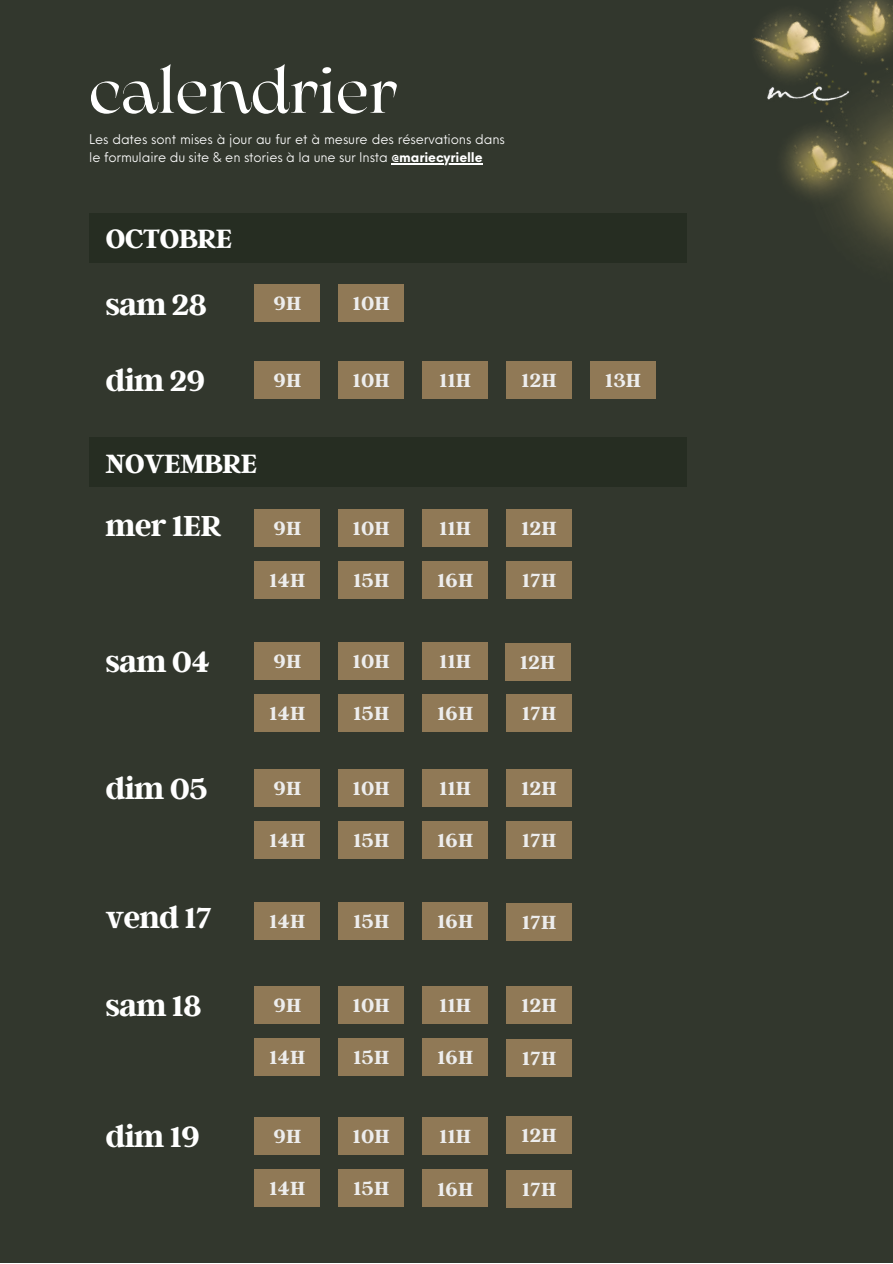
<style>
.page{position:relative;width:893px;height:1264px;background:#fff}
.page>*{position:absolute;margin:0;border:0;box-sizing:border-box;transform-origin:0 0}
.t1{font:67.5px "Arsenica";color:#fff}
.t2{font:700 32.25px "Argent CF";letter-spacing:-.03em;color:#fff}
.t3{font:700 29.55px "Argent CF";letter-spacing:-.03em;color:#fff}
.t4{font:700 21.15px "Argent CF";letter-spacing:.01em;color:#ededed}
.t5{font:13.05px/18.6px "Neue Einstellung";letter-spacing:-.01em;color:#fff}
.s1{font-weight:700}
</style>
<div class="page">
<div style="left:0;top:0;width:892px;height:1262px;background:#32372d"></div>
<div style="left:89px;top:213px;width:597px;height:50px;background:#262d22"></div>
<div style="left:590px;top:361px;width:66px;height:38px;background:#907956"></div>
<img style="left:686px;top:0;width:206px;height:263px">
<div style="left:89px;top:437px;width:597px;height:50px;background:#262d22"></div>
<div style="left:254px;top:509px;width:66px;height:37px;background:#907956"></div>
<div style="left:338px;top:509px;width:66px;height:37px;background:#907956"></div>
<div style="left:422px;top:509px;width:66px;height:37px;background:#907956"></div>
<div style="left:254px;top:560px;width:66px;height:38px;background:#907956"></div>
<div style="left:338px;top:560px;width:66px;height:38px;background:#907956"></div>
<div style="left:422px;top:560px;width:66px;height:38px;background:#907956"></div>
<div style="left:506px;top:560px;width:66px;height:38px;background:#907956"></div>
<div style="left:254px;top:642px;width:66px;height:38px;background:#907956"></div>
<div style="left:338px;top:642px;width:66px;height:38px;background:#907956"></div>
<div style="left:422px;top:642px;width:66px;height:38px;background:#907956"></div>
<div style="left:254px;top:694px;width:66px;height:37px;background:#907956"></div>
<div style="left:338px;top:694px;width:66px;height:37px;background:#907956"></div>
<div style="left:422px;top:694px;width:66px;height:37px;background:#907956"></div>
<div style="left:506px;top:694px;width:66px;height:37px;background:#907956"></div>
<div style="left:254px;top:769px;width:66px;height:37px;background:#907956"></div>
<div style="left:338px;top:769px;width:66px;height:37px;background:#907956"></div>
<div style="left:422px;top:769px;width:66px;height:37px;background:#907956"></div>
<div style="left:254px;top:821px;width:66px;height:37px;background:#907956"></div>
<div style="left:338px;top:821px;width:66px;height:37px;background:#907956"></div>
<div style="left:422px;top:821px;width:66px;height:38px;background:#907956"></div>
<div style="left:506px;top:821px;width:66px;height:38px;background:#907956"></div>
<div style="left:254px;top:284px;width:66px;height:37px;background:#907956"></div>
<div style="left:338px;top:284px;width:66px;height:37px;background:#907956"></div>
<div style="left:254px;top:361px;width:66px;height:38px;background:#907956"></div>
<div style="left:338px;top:361px;width:66px;height:38px;background:#907956"></div>
<div style="left:422px;top:361px;width:66px;height:38px;background:#907956"></div>
<div style="left:506px;top:361px;width:66px;height:38px;background:#907956"></div>
<div style="left:254px;top:901px;width:66px;height:38px;background:#907956"></div>
<div style="left:338px;top:901px;width:66px;height:38px;background:#907956"></div>
<div style="left:422px;top:902px;width:66px;height:37px;background:#907956"></div>
<div style="left:506px;top:903px;width:66px;height:37px;background:#907956"></div>
<div style="left:254px;top:986px;width:66px;height:37px;background:#907956"></div>
<div style="left:338px;top:986px;width:66px;height:37px;background:#907956"></div>
<div style="left:422px;top:986px;width:66px;height:37px;background:#907956"></div>
<div style="left:254px;top:1038px;width:66px;height:37px;background:#907956"></div>
<div style="left:338px;top:1038px;width:66px;height:37px;background:#907956"></div>
<div style="left:422px;top:1038px;width:66px;height:38px;background:#907956"></div>
<div style="left:506px;top:1039px;width:66px;height:37px;background:#907956"></div>
<div style="left:254px;top:1117px;width:66px;height:37px;background:#907956"></div>
<div style="left:338px;top:1117px;width:66px;height:37px;background:#907956"></div>
<div style="left:422px;top:1117px;width:66px;height:37px;background:#907956"></div>
<div style="left:254px;top:1169px;width:66px;height:37px;background:#907956"></div>
<div style="left:338px;top:1169px;width:66px;height:37px;background:#907956"></div>
<div style="left:422px;top:1169px;width:66px;height:38px;background:#907956"></div>
<div style="left:506px;top:1170px;width:66px;height:37px;background:#907956"></div>
<div style="left:506px;top:509px;width:66px;height:37px;background:#907956"></div>
<div style="left:505px;top:643px;width:65px;height:37px;background:#907956"></div>
<div style="left:506px;top:769px;width:66px;height:37px;background:#907956"></div>
<div style="left:506px;top:986px;width:66px;height:37px;background:#907956"></div>
<div style="left:506px;top:1116px;width:66px;height:38px;background:#907956"></div>
<img style="left:740px;top:78px;width:112px;height:35px">
<hr style="left:391px;top:163px;width:91px;height:1px;background:#fff">
<h1 class="t1" style="left:89px;top:64px;width:309px">calendrier</h1>
<p class="t5" style="left:89px;top:128px;width:417px">Les dates sont mises à jour au fur et à mesure des réservations dans le formulaire du site &amp; en stories à la une sur Insta <span class="s1">@mariecyrielle</span></p>
<h3 class="t3" style="left:106px;top:220px;width:128px">OCTOBRE</h3>
<h2 class="t2" style="left:106px;top:283px;width:103px">sam 28</h2>
<h2 class="t2" style="left:106px;top:360px;width:101px">dim 29</h2>
<p class="t4" style="left:273px;top:289px;width:29px">9H</p>
<p class="t4" style="left:353px;top:289px;width:38px">10H</p>
<p class="t4" style="left:273px;top:366px;width:29px">9H</p>
<p class="t4" style="left:353px;top:366px;width:38px">10H</p>
<p class="t4" style="left:439px;top:366px;width:33px">11H</p>
<p class="t4" style="left:521px;top:366px;width:37px">12H</p>
<h3 class="t3" style="left:106px;top:444px;width:153px">NOVEMBRE</h3>
<h2 class="t2" style="left:106px;top:505px;width:118px">mer 1ER</h2>
<p class="t4" style="left:273px;top:514px;width:29px">9H</p>
<p class="t4" style="left:353px;top:514px;width:38px">10H</p>
<p class="t4" style="left:439px;top:514px;width:33px">11H</p>
<p class="t4" style="left:521px;top:514px;width:37px">12H</p>
<p class="t4" style="left:269px;top:566px;width:38px">14H</p>
<p class="t4" style="left:353px;top:566px;width:37px">15H</p>
<p class="t4" style="left:437px;top:566px;width:37px">16H</p>
<p class="t4" style="left:522px;top:566px;width:36px">17H</p>
<h2 class="t2" style="left:106px;top:641px;width:106px">sam 04</h2>
<h2 class="t2" style="left:106px;top:768px;width:104px">dim 05</h2>
<h2 class="t2" style="left:106px;top:896px;width:108px">vend 17</h2>
<p class="t4" style="left:273px;top:647px;width:29px">9H</p>
<p class="t4" style="left:353px;top:647px;width:38px">10H</p>
<p class="t4" style="left:439px;top:647px;width:33px">11H</p>
<p class="t4" style="left:269px;top:699px;width:38px">14H</p>
<p class="t4" style="left:353px;top:699px;width:37px">15H</p>
<p class="t4" style="left:437px;top:699px;width:37px">16H</p>
<p class="t4" style="left:522px;top:699px;width:36px">17H</p>
<p class="t4" style="left:520px;top:648px;width:37px">12H</p>
<p class="t4" style="left:273px;top:774px;width:29px">9H</p>
<p class="t4" style="left:353px;top:774px;width:38px">10H</p>
<p class="t4" style="left:439px;top:774px;width:33px">11H</p>
<p class="t4" style="left:269px;top:826px;width:38px">14H</p>
<p class="t4" style="left:353px;top:826px;width:37px">15H</p>
<p class="t4" style="left:437px;top:826px;width:37px">16H</p>
<p class="t4" style="left:522px;top:826px;width:36px">17H</p>
<p class="t4" style="left:521px;top:774px;width:37px">12H</p>
<p class="t4" style="left:269px;top:907px;width:38px">14H</p>
<p class="t4" style="left:353px;top:907px;width:37px">15H</p>
<p class="t4" style="left:437px;top:907px;width:37px">16H</p>
<p class="t4" style="left:522px;top:908px;width:36px">17H</p>
<h2 class="t2" style="left:106px;top:985px;width:98px">sam 18</h2>
<h2 class="t2" style="left:106px;top:1115px;width:96px">dim 19</h2>
<p class="t4" style="left:273px;top:991px;width:29px">9H</p>
<p class="t4" style="left:353px;top:991px;width:38px">10H</p>
<p class="t4" style="left:439px;top:991px;width:33px">11H</p>
<p class="t4" style="left:269px;top:1043px;width:38px">14H</p>
<p class="t4" style="left:353px;top:1043px;width:37px">15H</p>
<p class="t4" style="left:437px;top:1043px;width:37px">16H</p>
<p class="t4" style="left:522px;top:1044px;width:36px">17H</p>
<p class="t4" style="left:521px;top:991px;width:37px">12H</p>
<p class="t4" style="left:521px;top:1121px;width:37px">12H</p>
<p class="t4" style="left:273px;top:1122px;width:29px">9H</p>
<p class="t4" style="left:353px;top:1122px;width:38px">10H</p>
<p class="t4" style="left:439px;top:1122px;width:33px">11H</p>
<p class="t4" style="left:269px;top:1174px;width:38px">14H</p>
<p class="t4" style="left:353px;top:1174px;width:37px">15H</p>
<p class="t4" style="left:437px;top:1174px;width:37px">16H</p>
<p class="t4" style="left:522px;top:1175px;width:36px">17H</p>
<p class="t4" style="left:605px;top:366px;width:38px">13H</p>
</div>
